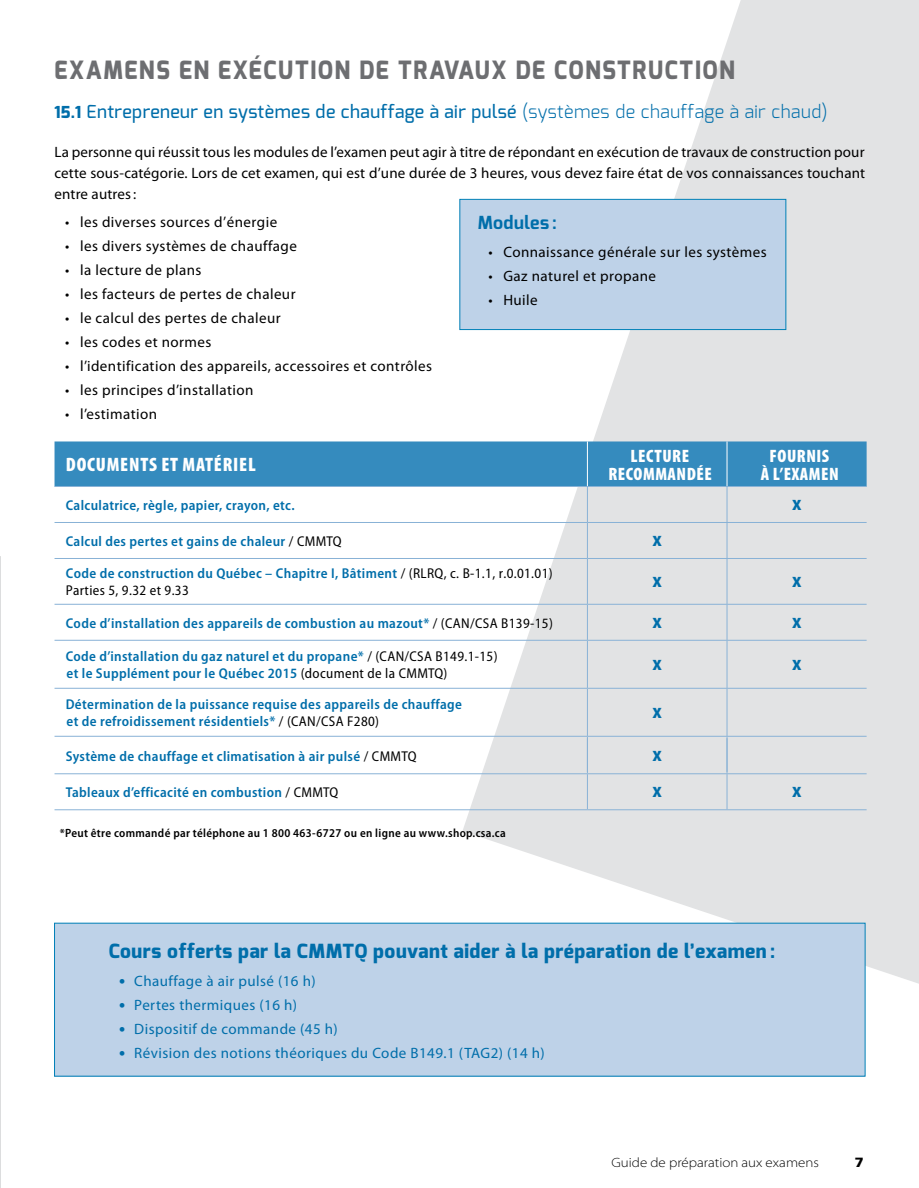
<style>
.page{position:relative;width:919px;height:1188px;background:#fff}
.page>*{position:absolute;margin:0;border:0;box-sizing:border-box;transform-origin:0 0}
.t1{font:800 25.2px "Exo";letter-spacing:.075em;color:#6d6e71;scale:.9 1}
.t2{font:800 19.5px "Exo";letter-spacing:.025em;color:#006eaa}
.t3{font:900 condensed 19.5px "Myriad Pro";letter-spacing:.04em;color:#fff}
.t4{font:500 18px "Exo";letter-spacing:.025em;color:#006eaa}
.t5{font:900 condensed 18px/18px "Myriad Pro";letter-spacing:.03em;color:#fff;text-align:center}
.t6{font:700 18px "Exo";letter-spacing:.025em;color:#006eaa}
.t7{font:15px/21px "Myriad Pro";letter-spacing:.03em;color:#000;text-align:justify}
.t8{font:15px "Myriad Pro";letter-spacing:.03em;color:#006eaa}
.t9{font:900 15px "Myriad Pro";color:#006eaa}
.t10{font:600 semi-condensed 14.25px/17.1px "Myriad Pro";letter-spacing:.025em;color:#006eaa}
.t11{font:300 semi-expanded 13.5px "Myriad Pro";color:#000}
.t12{font:900 13.5px "Univers";color:#000}
.t13{font:600 semi-condensed 12px "Myriad Pro";letter-spacing:.025em;color:#000}
.s1{font-weight:800;font-size:16.5px}
.s2{font-weight:300}
.s3{font-weight:400;color:#000}
.s4{font-weight:700;font-size:18px}
</style>
<div class="page">
<hr style="left:0;top:0;width:1px;height:1188px;background:#dcddde">
<svg style="left:462px;top:0;width:456px;height:988px;fill:#e2e3e4"></svg>
<div style="left:459px;top:199px;width:327px;height:131px;background:#bed2e8;border:1px solid #0080b7"></div>
<div style="left:54px;top:441px;width:812px;height:45px;background:#358bbe"></div>
<hr style="left:587px;top:441px;width:1px;height:45px;background:#fff">
<hr style="left:726px;top:441px;width:1px;height:45px;background:#fff">
<hr style="left:54px;top:486px;width:533px;height:1px;background:#89b2d6">
<hr style="left:587px;top:486px;width:139px;height:1px;background:#89b2d6">
<hr style="left:587px;top:487px;width:1px;height:35px;background:#89b2d6">
<hr style="left:726px;top:486px;width:140px;height:1px;background:#89b2d6">
<hr style="left:726px;top:487px;width:1px;height:35px;background:#89b2d6">
<hr style="left:54px;top:522px;width:533px;height:1px;background:#89b2d6">
<hr style="left:587px;top:522px;width:139px;height:1px;background:#89b2d6">
<hr style="left:587px;top:523px;width:1px;height:35px;background:#89b2d6">
<hr style="left:726px;top:522px;width:140px;height:1px;background:#89b2d6">
<hr style="left:726px;top:523px;width:1px;height:35px;background:#89b2d6">
<hr style="left:54px;top:558px;width:533px;height:1px;background:#89b2d6">
<hr style="left:587px;top:558px;width:139px;height:1px;background:#89b2d6">
<hr style="left:587px;top:559px;width:1px;height:45px;background:#89b2d6">
<hr style="left:726px;top:558px;width:140px;height:1px;background:#89b2d6">
<hr style="left:726px;top:559px;width:1px;height:45px;background:#89b2d6">
<hr style="left:54px;top:604px;width:533px;height:1px;background:#89b2d6">
<hr style="left:587px;top:604px;width:139px;height:1px;background:#89b2d6">
<hr style="left:587px;top:605px;width:1px;height:35px;background:#89b2d6">
<hr style="left:726px;top:604px;width:140px;height:1px;background:#89b2d6">
<hr style="left:726px;top:605px;width:1px;height:35px;background:#89b2d6">
<hr style="left:54px;top:640px;width:533px;height:1px;background:#89b2d6">
<hr style="left:587px;top:640px;width:139px;height:1px;background:#89b2d6">
<hr style="left:587px;top:641px;width:1px;height:47px;background:#89b2d6">
<hr style="left:726px;top:640px;width:140px;height:1px;background:#89b2d6">
<hr style="left:726px;top:641px;width:1px;height:47px;background:#89b2d6">
<hr style="left:54px;top:688px;width:533px;height:1px;background:#89b2d6">
<hr style="left:587px;top:688px;width:139px;height:1px;background:#89b2d6">
<hr style="left:587px;top:689px;width:1px;height:47px;background:#89b2d6">
<hr style="left:726px;top:688px;width:140px;height:1px;background:#89b2d6">
<hr style="left:726px;top:689px;width:1px;height:47px;background:#89b2d6">
<hr style="left:54px;top:736px;width:533px;height:1px;background:#89b2d6">
<hr style="left:587px;top:736px;width:139px;height:1px;background:#89b2d6">
<hr style="left:587px;top:737px;width:1px;height:35px;background:#89b2d6">
<hr style="left:726px;top:736px;width:140px;height:1px;background:#89b2d6">
<hr style="left:726px;top:737px;width:1px;height:35px;background:#89b2d6">
<hr style="left:587px;top:738px;width:1px;height:35px;background:#89b2d6">
<hr style="left:726px;top:738px;width:1px;height:35px;background:#89b2d6">
<hr style="left:54px;top:773px;width:533px;height:1px;background:#89b2d6">
<hr style="left:587px;top:773px;width:139px;height:1px;background:#89b2d6">
<hr style="left:587px;top:774px;width:1px;height:35px;background:#89b2d6">
<hr style="left:726px;top:773px;width:140px;height:1px;background:#89b2d6">
<hr style="left:726px;top:774px;width:1px;height:35px;background:#89b2d6">
<hr style="left:54px;top:809px;width:533px;height:1px;background:#89b2d6">
<hr style="left:587px;top:809px;width:139px;height:1px;background:#89b2d6">
<hr style="left:726px;top:809px;width:140px;height:1px;background:#89b2d6">
<div style="left:54px;top:923px;width:810px;height:153px;background:#bed2e8"></div>
<h1 class="t1" style="left:54px;top:53px;width:757px">EXAMENS EN EXÉCUTION DE TRAVAUX DE CONSTRUCTION</h1>
<p class="t4" style="left:54px;top:100px;width:774px"><span class="s1">15.1</span> Entrepreneur en systèmes de chauffage à air pulsé <span class="s2">(systèmes de chauffage à air chaud)</span></p>
<p class="t7" style="left:54px;top:141px;width:812px">La personne qui réussit tous les modules de l’examen peut agir à titre de répondant en exécution de travaux de construction pour cette sous-catégorie. Lors de cet examen, qui est d’une durée de 3 heures, vous devez faire état de vos connaissances touchant entre autres:</p>
<p class="t7" style="left:65px;top:212px;width:214px">• les diverses sources d’énergie</p>
<p class="t7" style="left:65px;top:236px;width:233px">• les divers systèmes de chauffage</p>
<p class="t7" style="left:65px;top:260px;width:138px">• la lecture de plans</p>
<p class="t7" style="left:65px;top:284px;width:232px">• les facteurs de pertes de chaleur</p>
<p class="t7" style="left:65px;top:308px;width:217px">• le calcul des pertes de chaleur</p>
<p class="t7" style="left:65px;top:332px;width:148px">• les codes et normes</p>
<p class="t7" style="left:65px;top:356px;width:368px">• l’identification des appareils, accessoires et contrôles</p>
<p class="t7" style="left:65px;top:380px;width:190px">• les principes d’installation</p>
<p class="t7" style="left:65px;top:404px;width:94px">• l’estimation</p>
<p class="t6" style="left:477px;top:211px;width:81px">Modules :</p>
<p class="t7" style="left:488px;top:242px;width:280px">• Connaissance générale sur les systèmes</p>
<p class="t7" style="left:488px;top:266px;width:169px">• Gaz naturel et propane</p>
<p class="t7" style="left:488px;top:290px;width:51px">• Huile</p>
<h2 class="t3" style="left:66px;top:454px;width:191px">DOCUMENTS ET MATÉRIEL</h2>
<p class="t5" style="left:608px;top:447px;width:105px">LECTURE<br>RECOMMANDÉE</p>
<p class="t5" style="left:760px;top:447px;width:79px">FOURNIS<br>À L’EXAMEN</p>
<p class="t10" style="left:66px;top:497px;width:230px">Calculatrice, règle, papier, crayon, etc.</p>
<p class="t9" style="left:792px;top:497px;width:11px">X</p>
<p class="t10" style="left:66px;top:533px;width:277px">Calcul des pertes et gains de chaleur <span class="s3">/ CMMTQ</span></p>
<p class="t9" style="left:652px;top:533px;width:11px">X</p>
<p class="t10" style="left:66px;top:565px;width:488px">Code de construction du Québec – Chapitre I, Bâtiment <span class="s3">/ (RLRQ, c. B-1.1, r.0.01.01)<br>Parties 5, 9.32 et 9.33</span></p>
<p class="t9" style="left:652px;top:573px;width:11px">X</p>
<p class="t9" style="left:792px;top:573px;width:11px">X</p>
<p class="t10" style="left:66px;top:615px;width:488px">Code d’installation des appareils de combustion au mazout* <span class="s3">/ (CAN/CSA B139-15)</span></p>
<p class="t9" style="left:652px;top:614px;width:11px">X</p>
<p class="t9" style="left:792px;top:614px;width:11px">X</p>
<p class="t10" style="left:66px;top:648px;width:433px">Code d’installation du gaz naturel et du propane* <span class="s3">/ (CAN/CSA B149.1-15) </span>et le Supplément pour le Québec 2015 <span class="s3">(document de la CMMTQ)</span></p>
<p class="t9" style="left:652px;top:656px;width:11px">X</p>
<p class="t9" style="left:792px;top:656px;width:11px">X</p>
<p class="t10" style="left:66px;top:696px;width:397px">Détermination de la puissance requise des appareils de chauffage et de refroidissement résidentiels* <span class="s3">/ (CAN/CSA F280)</span></p>
<p class="t9" style="left:652px;top:704px;width:11px">X</p>
<p class="t10" style="left:66px;top:748px;width:352px">Système de chauffage et climatisation à air pulsé <span class="s3">/ CMMTQ</span></p>
<p class="t9" style="left:652px;top:748px;width:11px">X</p>
<p class="t10" style="left:66px;top:784px;width:274px">Tableaux d’efficacité en combustion <span class="s3">/ CMMTQ</span></p>
<p class="t9" style="left:652px;top:784px;width:11px">X</p>
<p class="t9" style="left:792px;top:784px;width:11px">X</p>
<p class="t13" style="left:60px;top:826px;width:447px">*Peut être commandé par téléphone au 1 800 463-6727 ou en ligne au www.shop.csa.ca</p>
<h2 class="t2" style="left:109px;top:938px;width:667px">Cours offerts par la CMMTQ pouvant aider à la préparation de l’examen :</h2>
<p class="t8" style="left:119px;top:973px;width:198px"><span class="s4">•</span> Chauffage à air pulsé (16 h)</p>
<p class="t8" style="left:119px;top:997px;width:179px"><span class="s4">•</span> Pertes thermiques (16 h)</p>
<p class="t8" style="left:119px;top:1021px;width:220px"><span class="s4">•</span> Dispositif de commande (45 h)</p>
<p class="t8" style="left:119px;top:1045px;width:427px"><span class="s4">•</span> Révision des notions théoriques du Code B149.1 (TAG2) (14 h)</p>
<p class="t11" style="left:611px;top:1155px;width:209px">Guide de préparation aux examens</p>
<p class="t12" style="left:854px;top:1154px;width:11px">7</p>
</div>
